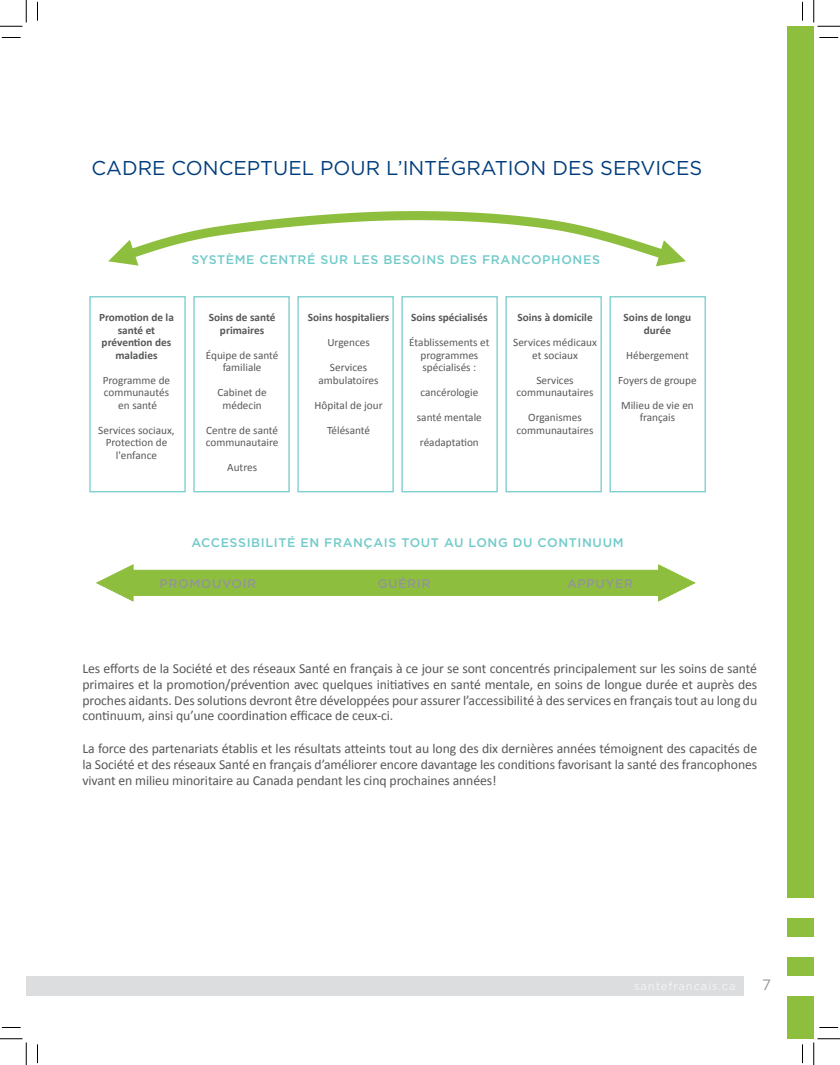
<style>
.page{position:relative;width:840px;height:1065px;background:#fff}
.page>*{position:absolute;margin:0;border:0;box-sizing:border-box;transform-origin:0 0}
.t1{font:20px "Gotham";color:#013d7d}
.t2{font:15px "Gotham";color:#939598}
.t3{font:13.75px/15.8px "Calibri";letter-spacing:-.01em;color:#57585a;text-align:justify}
.t4{font:500 12.5px "Gotham";letter-spacing:.05em;color:#72caca}
.t5{font:500 12.5px "Gotham";letter-spacing:.05em;color:#939598}
.t6{font:11.25px/12.5px "Calibri";color:#57585a;text-align:center}
.t7{font:700 11.25px/12.5px "Calibri";color:#57585a;text-align:center}
</style>
<div class="page">
<div style="left:26px;top:976px;width:718px;height:20px;background:#dcdddf"></div>
<div style="left:787px;top:26px;width:27px;height:1013px;background:#8dbe3e"></div>
<div style="left:777px;top:976px;width:37px;height:20px;background:#fff"></div>
<div style="left:777px;top:938px;width:37px;height:19px;background:#fff"></div>
<div style="left:777px;top:899px;width:37px;height:19px;background:#fff"></div>
<svg style="left:108px;top:211px;width:578px;height:55px"></svg>
<svg style="left:96px;top:564px;width:600px;height:37px"></svg>
<div style="left:89px;top:296px;width:97px;height:196px;border:1px solid #72caca"></div>
<div style="left:193px;top:296px;width:97px;height:196px;border:1px solid #72caca"></div>
<div style="left:297px;top:296px;width:97px;height:196px;border:1px solid #72caca"></div>
<div style="left:401px;top:296px;width:97px;height:196px;border:1px solid #72caca"></div>
<div style="left:506px;top:296px;width:96px;height:196px;border:1px solid #72caca"></div>
<div style="left:610px;top:296px;width:96px;height:196px;border:1px solid #72caca"></div>
<svg style="left:2px;top:37px;width:19px;height:1px"></svg>
<svg style="left:819px;top:37px;width:19px;height:1px"></svg>
<svg style="left:2px;top:1027px;width:19px;height:1px"></svg>
<svg style="left:819px;top:1027px;width:19px;height:1px"></svg>
<svg style="left:37px;top:2px;width:1px;height:19px"></svg>
<svg style="left:37px;top:1044px;width:1px;height:19px"></svg>
<svg style="left:802px;top:2px;width:1px;height:19px"></svg>
<svg style="left:802px;top:1044px;width:1px;height:19px"></svg>
<svg style="left:0;top:0;width:27px;height:27px"></svg>
<svg style="left:0;top:1039px;width:27px;height:26px"></svg>
<svg style="left:814px;top:0;width:26px;height:27px"></svg>
<svg style="left:814px;top:1039px;width:26px;height:26px"></svg>
<p class="t1" style="left:92px;top:155px;width:612px">CADRE CONCEPTUEL POUR L’INTÉGRATION DES SERVICES</p>
<p class="t4" style="left:191px;top:252px;width:410px">SYSTÈME CENTRÉ SUR LES BESOINS DES FRANCOPHONES</p>
<p class="t7" style="left:99px;top:311px;width:76px">Promotion de la santé et prévention des maladies</p>
<p class="t6" style="left:103px;top:373px;width:69px">Programme de communautés en santé</p>
<p class="t6" style="left:98px;top:423px;width:78px">Services sociaux,<br>Protection de l'enfance</p>
<p class="t7" style="left:209px;top:311px;width:68px">Soins de santé primaires</p>
<p class="t6" style="left:206px;top:348px;width:74px">Équipe de santé familiale</p>
<p class="t6" style="left:218px;top:386px;width:51px">Cabinet de médecin</p>
<p class="t6" style="left:206px;top:423px;width:74px;text-align:left">Centre de santé communautaire</p>
<p class="t6" style="left:227px;top:461px;width:31px">Autres</p>
<p class="t7" style="left:308px;top:311px;width:83px">Soins hospitaliers</p>
<p class="t6" style="left:327px;top:336px;width:44px">Urgences</p>
<p class="t6" style="left:319px;top:361px;width:62px">Services ambulatoires</p>
<p class="t6" style="left:315px;top:398px;width:70px">Hôpital de jour</p>
<p class="t6" style="left:327px;top:423px;width:45px">Télésanté</p>
<p class="t7" style="left:411px;top:311px;width:78px">Soins spécialisés</p>
<p class="t6" style="left:409px;top:336px;width:82px">Établissements et programmes spécialisés :</p>
<p class="t6" style="left:420px;top:386px;width:59px">cancérologie</p>
<p class="t6" style="left:417px;top:411px;width:66px">santé mentale</p>
<p class="t6" style="left:420px;top:436px;width:60px">réadaptation</p>
<p class="t7" style="left:517px;top:311px;width:77px">Soins à domicile</p>
<p class="t6" style="left:513px;top:336px;width:85px">Services médicaux et sociaux</p>
<p class="t6" style="left:517px;top:373px;width:79px">Services communautaires</p>
<p class="t6" style="left:517px;top:411px;width:79px">Organismes communautaires</p>
<p class="t7" style="left:624px;top:311px;width:69px">Soins de longu durée</p>
<p class="t6" style="left:626px;top:348px;width:64px">Hébergement</p>
<p class="t6" style="left:618px;top:373px;width:80px">Foyers de groupe</p>
<p class="t6" style="left:621px;top:398px;width:74px">Milieu de vie en français</p>
<p class="t4" style="left:191px;top:535px;width:434px">ACCESSIBILITÉ EN FRANÇAIS TOUT AU LONG DU CONTINUUM</p>
<p class="t5" style="left:160px;top:575px;width:98px">PROMOUVOIR</p>
<p class="t5" style="left:378px;top:575px;width:54px">GUÉRIR</p>
<p class="t5" style="left:567px;top:575px;width:67px">APPUYER</p>
<p class="t3" style="left:82px;top:660px;width:676px">Les efforts de la Société et des réseaux Santé en français à ce jour se sont concentrés principalement sur les soins de santé primaires et la promotion/prévention avec quelques initiatives en santé mentale, en soins de longue durée et auprès des proches aidants. Des solutions devront être développées pour assurer l’accessibilité à des services en français tout au long du continuum, ainsi qu’une coordination efficace de ceux-ci.</p>
<p class="t3" style="left:82px;top:740px;width:676px">La force des partenariats établis et les résultats atteints tout au long des dix dernières années témoignent des capacités de la Société et des réseaux Santé en français d’améliorer encore davantage les conditions favorisant la santé des francophones vivant en milieu minoritaire au Canada pendant les cinq prochaines années!</p>
<p class="t2" style="left:762px;top:975px;width:10px">7</p>
</div>
